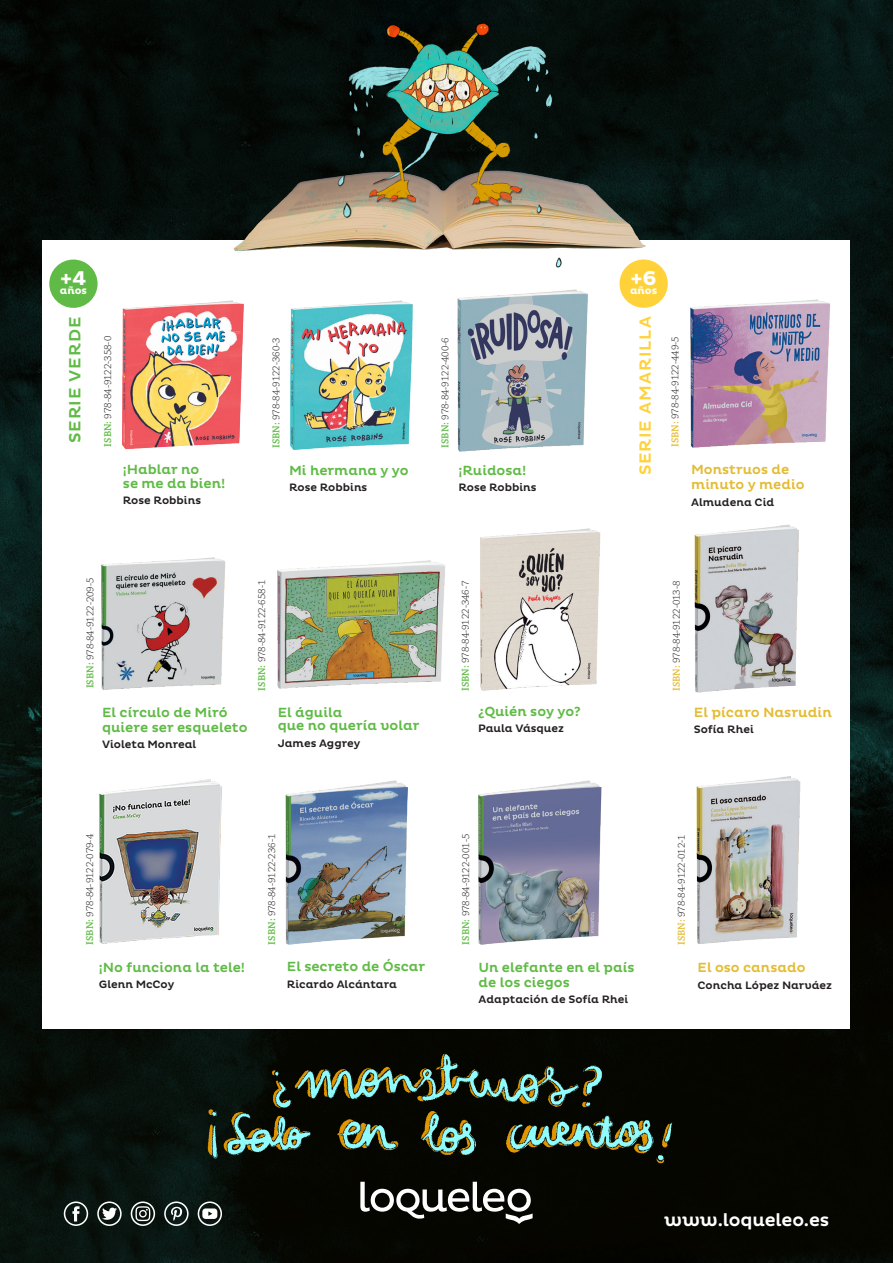
<style>
.page{position:relative;width:893px;height:1263px;background:#fff}
.page>*{position:absolute;margin:0;border:0;box-sizing:border-box;transform-origin:0 0}
.t1{font:700 20.25px "Pluto";color:#fff}
.t2{font:500 18px "Pluto";letter-spacing:-.01em;color:#fff}
.t3{font:500 16.5px "Pluto";letter-spacing:.065em;color:#ffd239}
.t4{font:500 16.5px "Pluto";letter-spacing:.055em;color:#60bb46}
._00_titulo_libro_ver{font:500 13.65px "Pluto";color:#e4bc35}
._00_titulo_libro_ver-2{font:500 13.5px/15px "Pluto";color:#60bb46}
._00_titulo_libro_ama{font:500 13.5px/15px "Pluto";color:#e4bc35}
._01_autor_libro{font:500 10.95px "Pluto";color:#231f20}
._04_texto_fichas_lib{font:300 10.5px "Chaparral Pro";color:#231f20}
.t5{font:700 10.5px "Pluto";color:#fff}
.s1{font-weight:600;color:#60bb46}
.s2{font-weight:600;color:#e4bc35}
</style>
<div class="page">
<img style="left:0;top:0;width:893px;height:1263px">
<div style="left:43px;top:240px;width:807px;height:789px;background:#fff"></div>
<img style="left:187px;top:1029px;width:512px;height:144px">
<img style="left:139px;top:0;width:614px;height:308px">
<svg style="left:360px;top:1182px;width:173px;height:42px"></svg>
<div style="left:131px;top:1201px;width:24px;height:25px;border:2px solid #fff;border-radius:50%"></div>
<svg style="left:135px;top:1206px;width:15px;height:15px"></svg>
<div style="left:198px;top:1201px;width:24px;height:25px;border:2px solid #fff;border-radius:50%"></div>
<svg style="left:202px;top:1208px;width:15px;height:11px"></svg>
<div style="left:64px;top:1201px;width:24px;height:25px;border:2px solid #fff;border-radius:50%"></div>
<svg style="left:72px;top:1206px;width:8px;height:15px"></svg>
<div style="left:97px;top:1201px;width:25px;height:25px;border:2px solid #fff;border-radius:50%"></div>
<svg style="left:102px;top:1207px;width:15px;height:13px"></svg>
<div style="left:164px;top:1201px;width:25px;height:25px;border:2px solid #fff;border-radius:50%"></div>
<svg style="left:171px;top:1206px;width:11px;height:15px"></svg>
<div style="left:49px;top:260px;width:49px;height:48px;background:#60bb46;border-radius:50%"></div>
<img style="left:99px;top:779px;width:123px;height:165px">
<img style="left:285px;top:780px;width:123px;height:165px">
<img style="left:478px;top:780px;width:124px;height:165px">
<img style="left:101px;top:557px;width:125px;height:133px">
<img style="left:277px;top:560px;width:168px;height:129px">
<img style="left:480px;top:528px;width:121px;height:163px">
<img style="left:122px;top:290px;width:156px;height:160px">
<img style="left:453px;top:278px;width:145px;height:174px">
<img style="left:283px;top:291px;width:146px;height:159px">
<div style="left:619px;top:259px;width:49px;height:49px;background:#ffd239;border-radius:50%"></div>
<img style="left:694px;top:524px;width:105px;height:169px">
<img style="left:696px;top:776px;width:105px;height:168px">
<img style="left:683px;top:290px;width:148px;height:158px">
<p class="t1" style="left:60px;top:266px;width:28px">+4</p>
<p class="t5" style="left:60px;top:284px;width:29px">años</p>
<p class="t4" style="left:66px;top:443px;width:128px;rotate:-90deg">SERIE VERDE</p>
<p class="_04_texto_fichas_lib" style="left:102px;top:447px;width:112px;rotate:-90deg"><span class="s1">ISBN:</span> 978-84-9122-358-0</p>
<p class="_04_texto_fichas_lib" style="left:439px;top:448px;width:112px;rotate:-90deg"><span class="s1">ISBN:</span> 978-84-9122-400-6</p>
<p class="_04_texto_fichas_lib" style="left:271px;top:448px;width:112px;rotate:-90deg"><span class="s1">ISBN:</span> 978-84-9122-360-3</p>
<p class="_00_titulo_libro_ver-2" style="left:123px;top:462px;width:78px">¡Hablar no</p>
<p class="_00_titulo_libro_ver-2" style="left:123px;top:476px;width:104px">se me da bien!</p>
<p class="_01_autor_libro" style="left:123px;top:494px;width:80px">Rose Robbins</p>
<p class="_00_titulo_libro_ver-2" style="left:289px;top:463px;width:121px">Mi hermana y yo</p>
<p class="_01_autor_libro" style="left:289px;top:481px;width:80px">Rose Robbins</p>
<p class="_00_titulo_libro_ver-2" style="left:458px;top:463px;width:69px">¡Ruidosa!</p>
<p class="_01_autor_libro" style="left:458px;top:481px;width:80px">Rose Robbins</p>
<p class="_04_texto_fichas_lib" style="left:85px;top:688px;width:112px;rotate:-90deg"><span class="s1">ISBN:</span> 978-84-9122-209-5</p>
<p class="_00_titulo_libro_ver-2" style="left:102px;top:705px;width:147px">El círculo de Miró quiere ser esqueleto</p>
<p class="_01_autor_libro" style="left:102px;top:738px;width:96px">Violeta Monreal</p>
<p class="_04_texto_fichas_lib" style="left:256px;top:691px;width:112px;rotate:-90deg"><span class="s1">ISBN:</span> 978-84-9122-658-1</p>
<p class="_00_titulo_libro_ver-2" style="left:278px;top:705px;width:66px">El águila</p>
<p class="_00_titulo_libro_ver-2" style="left:278px;top:719px;width:143px">que no quería volar</p>
<p class="_01_autor_libro" style="left:278px;top:737px;width:84px">James Aggrey</p>
<p class="_04_texto_fichas_lib" style="left:460px;top:691px;width:112px;rotate:-90deg"><span class="s1">ISBN:</span> 978-84-9122-346-7</p>
<p class="_00_titulo_libro_ver-2" style="left:478px;top:704px;width:104px">¿Quién soy yo?</p>
<p class="_01_autor_libro" style="left:478px;top:722px;width:88px">Paula Vásquez</p>
<p class="t1" style="left:630px;top:266px;width:28px">+6</p>
<p class="t5" style="left:630px;top:284px;width:29px">años</p>
<p class="t3" style="left:636px;top:475px;width:161px;rotate:-90deg">SERIE AMARILLA</p>
<p class="_04_texto_fichas_lib" style="left:669px;top:447px;width:112px;rotate:-90deg"><span class="s2">ISBN:</span> 978-84-9122-449-5</p>
<p class="_00_titulo_libro_ama" style="left:691px;top:463px;width:115px">Monstruos de minuto y medio</p>
<p class="_01_autor_libro" style="left:691px;top:496px;width:85px">Almudena Cid</p>
<p class="_04_texto_fichas_lib" style="left:671px;top:691px;width:112px;rotate:-90deg"><span class="s2">ISBN:</span> 978-84-9122-013-8</p>
<p class="_00_titulo_libro_ver" style="left:694px;top:704px;width:140px">El pícaro Nasrudin</p>
<p class="_01_autor_libro" style="left:694px;top:723px;width:61px">Sofía Rhei</p>
<p class="_04_texto_fichas_lib" style="left:84px;top:945px;width:112px;rotate:-90deg"><span class="s1">ISBN:</span> 978-84-9122-079-4</p>
<p class="_00_titulo_libro_ver-2" style="left:99px;top:960px;width:148px">¡No funciona la tele!</p>
<p class="_01_autor_libro" style="left:99px;top:978px;width:77px">Glenn McCoy</p>
<p class="_04_texto_fichas_lib" style="left:266px;top:944px;width:112px;rotate:-90deg"><span class="s1">ISBN:</span> 978-84-9122-236-1</p>
<p class="_00_titulo_libro_ver-2" style="left:287px;top:960px;width:140px">El secreto de Óscar</p>
<p class="_01_autor_libro" style="left:287px;top:978px;width:112px">Ricardo Alcántara</p>
<p class="_04_texto_fichas_lib" style="left:460px;top:945px;width:112px;rotate:-90deg"><span class="s1">ISBN:</span> 978-84-9122-001-5</p>
<p class="_00_titulo_libro_ver-2" style="left:479px;top:960px;width:157px">Un elefante en el país de los ciegos</p>
<p class="_01_autor_libro" style="left:479px;top:993px;width:151px">Adaptación de Sofía Rhei</p>
<p class="_04_texto_fichas_lib" style="left:676px;top:945px;width:112px;rotate:-90deg"><span class="s2">ISBN:</span> 978-84-9122-012-1</p>
<p class="_00_titulo_libro_ama" style="left:698px;top:960px;width:109px">El oso cansado</p>
<p class="_01_autor_libro" style="left:698px;top:978px;width:136px">Concha López Narváez</p>
<p class="t2" style="left:664px;top:1209px;width:166px">www.loqueleo.es</p>
</div>
